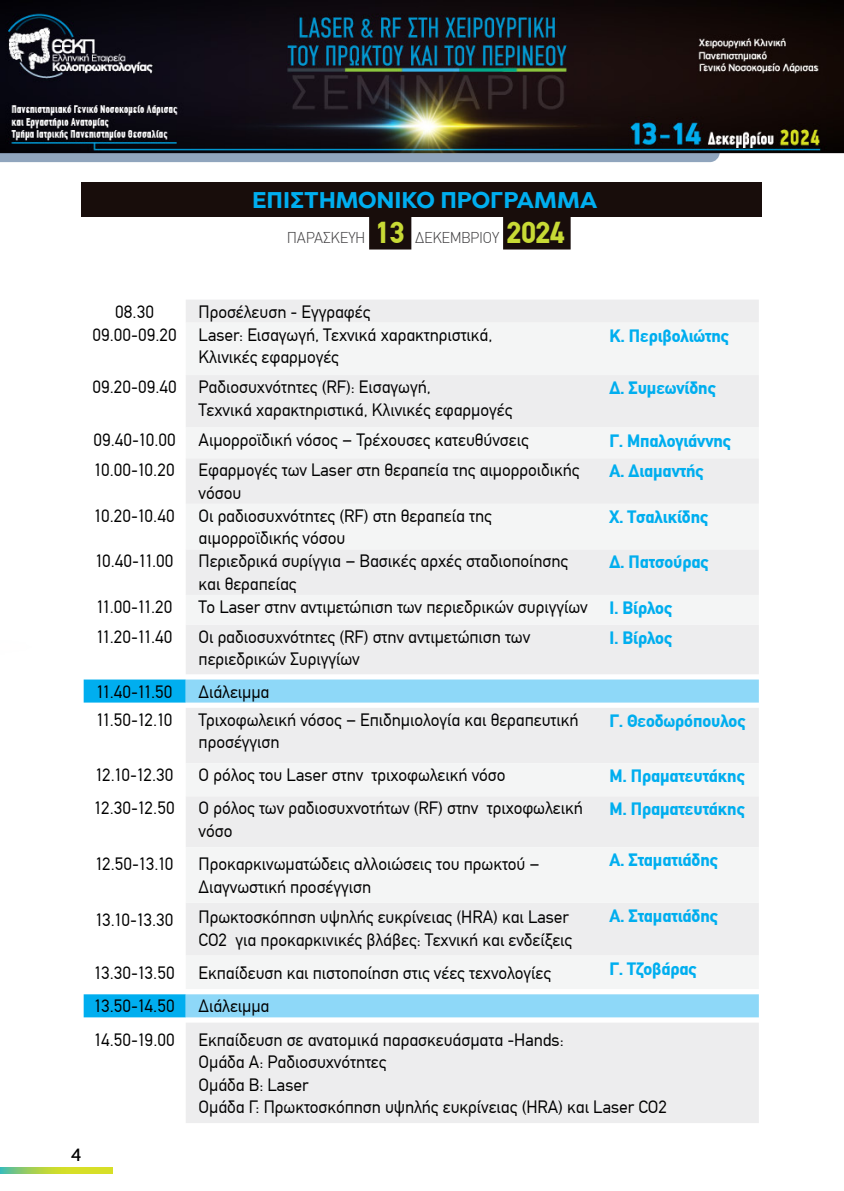
<style>
.page{position:relative;width:844px;height:1191px;background:#fff}
.page>*{position:absolute;margin:0;border:0;box-sizing:border-box;transform-origin:0 0}
.t1{font:700 22.75px "Abrade";letter-spacing:.01em;color:#00aeef}
.t2{font:500 21px "Abrade";color:#000}
.t3{font:17.5px/22.4px "CF Din";letter-spacing:-.005em;color:#000}
.t4{font:700 17.5px "CF Din";letter-spacing:-.005em;color:#00aeef}
.t5{font:300 15.4px "CF Din";color:#414042}
.s1{font-weight:700;font-size:29.57px;color:#c8da35}
.s2{font-weight:700;color:#00aeef}
</style>
<div class="page">
<img style="left:0;top:0;width:843px;height:1174px">
<svg style="left:843px;top:0;width:1px;height:154px"></svg>
<svg style="left:0;top:1167px;width:112px;height:6px"></svg>
<svg style="left:842px;top:1162px;width:1px;height:12px"></svg>
<div style="left:82px;top:182px;width:679px;height:35px;background:#180d0b"></div>
<div style="left:186px;top:299px;width:572px;height:824px;background:#ededee"></div>
<div style="left:186px;top:323px;width:572px;height:356px;background:#ededee"></div>
<svg style="left:84px;top:679px;width:102px;height:338px"></svg>
<svg style="left:186px;top:679px;width:572px;height:338px;fill:#ededf5"></svg>
<div style="left:369px;top:216px;width:42px;height:33px;background:#180d0b"></div>
<div style="left:503px;top:216px;width:67px;height:33px;background:#180d0b"></div>
<h1 class="t1" style="left:252px;top:185px;width:346px">ΕΠΙΣΤΗΜΟΝΙΚΟ ΠΡΟΓΡΑΜΜΑ</h1>
<p class="t5" style="left:287px;top:231px;width:279px">ΠΑΡΑΣΚΕΥΗ <span class="s1">13</span> ΔΕΚΕΜΒΡΙΟΥ <span class="s1">2024</span></p>
<p class="t3" style="left:115px;top:301px;width:40px">08.30</p>
<p class="t3" style="left:198px;top:301px;width:173px">Προσέλευση - Εγγραφές</p>
<p class="t3" style="left:92px;top:324px;width:401px">09.00-09.20 Laser: Εισαγωγή, Τεχνικά χαρακτηριστικά,</p>
<p class="t3" style="left:198px;top:346px;width:142px">Κλινικές εφαρμογές</p>
<p class="t4" style="left:609px;top:323px;width:121px">Κ. Περιβολιώτης</p>
<p class="t3" style="left:198px;top:376px;width:315px;text-indent:-106px">09.20-09.40 Ραδιοσυχνότητες (RF): Εισαγωγή,<br>Τεχνικά χαρακτηριστικά, Κλινικές εφαρμογές</p>
<p class="t4" style="left:609px;top:375px;width:108px">Δ. Συμεωνίδης</p>
<p class="t3" style="left:93px;top:429px;width:84px">09.40-10.00</p>
<p class="t3" style="left:198px;top:429px;width:332px">Αιμορροϊδική νόσος – Τρέχουσες κατευθύνσεις</p>
<p class="t4" style="left:609px;top:427px;width:123px">Γ. Μπαλογιάννης</p>
<p class="t3" style="left:95px;top:459px;width:82px">10.00-10.20</p>
<p class="t3" style="left:198px;top:459px;width:382px">Εφαρμογές των Laser στη θεραπεία της αιμορροιδικής νόσου</p>
<p class="t4" style="left:609px;top:458px;width:96px">Α. Διαμαντής</p>
<p class="t3" style="left:95px;top:505px;width:82px">10.20-10.40</p>
<p class="t3" style="left:198px;top:505px;width:295px">Οι ραδιοσυχνότητες (RF) στη θεραπεία της αιμορροϊδικής νόσου</p>
<p class="t4" style="left:609px;top:504px;width:100px">Χ. Τσαλικίδης</p>
<p class="t3" style="left:96px;top:550px;width:79px">10.40-11.00</p>
<p class="t3" style="left:198px;top:550px;width:371px">Περιεδρικά συρίγγια – Βασικές αρχές σταδιοποίησης και θεραπείας</p>
<p class="t4" style="left:609px;top:549px;width:101px">Δ. Πατσούρας</p>
<p class="t3" style="left:97px;top:596px;width:77px">11.00-11.20</p>
<p class="t3" style="left:198px;top:596px;width:475px">Το Laser στην αντιμετώπιση των περιεδρικών συριγγίων <span class="s2">Ι. Βίρλος</span></p>
<p class="t3" style="left:97px;top:626px;width:77px">11.20-11.40</p>
<p class="t3" style="left:198px;top:626px;width:333px">Οι ραδιοσυχνότητες (RF) στην αντιμετώπιση των περιεδρικών Συριγγίων</p>
<p class="t4" style="left:609px;top:625px;width:64px">Ι. Βίρλος</p>
<p class="t3" style="left:97px;top:681px;width:77px">11.40-11.50</p>
<p class="t3" style="left:198px;top:681px;width:72px">Διάλειμμα</p>
<p class="t3" style="left:97px;top:709px;width:77px">11.50-12.10</p>
<p class="t3" style="left:198px;top:709px;width:381px">Τριχοφωλεική νόσος – Επιδημιολογία και θεραπευτική προσέγγιση</p>
<p class="t4" style="left:609px;top:708px;width:138px">Γ. Θεοδωρόπουλος</p>
<p class="t3" style="left:96px;top:764px;width:79px">12.10-12.30</p>
<p class="t3" style="left:198px;top:764px;width:308px">Ο ρόλος του Laser στην τριχοφωλεική νόσο</p>
<p class="t4" style="left:609px;top:763px;width:137px">Μ. Πραματευτάκης</p>
<p class="t3" style="left:95px;top:797px;width:82px">12.30-12.50</p>
<p class="t3" style="left:198px;top:797px;width:385px">Ο ρόλος των ραδιοσυχνοτήτων (RF) στην τριχοφωλεική νόσο</p>
<p class="t4" style="left:609px;top:796px;width:137px">Μ. Πραματευτάκης</p>
<p class="t3" style="left:96px;top:853px;width:79px">12.50-13.10</p>
<p class="t3" style="left:198px;top:853px;width:342px">Προκαρκινωματώδεις αλλοιώσεις του πρωκτού –<br>Διαγνωστική προσέγγιση</p>
<p class="t4" style="left:609px;top:847px;width:110px">Α. Σταματιάδης</p>
<p class="t3" style="left:96px;top:908px;width:79px">13.10-13.30</p>
<p class="t3" style="left:198px;top:906px;width:375px">Πρωκτοσκόπηση υψηλής ευκρίνειας (HRA) και Laser<br>CO2 για προκαρκινικές βλάβες: Τεχνική και ενδείξεις</p>
<p class="t4" style="left:609px;top:902px;width:110px">Α. Σταματιάδης</p>
<p class="t3" style="left:95px;top:961px;width:82px">13.30-13.50</p>
<p class="t3" style="left:198px;top:961px;width:354px">Εκπαίδευση και πιστοποίηση στις νέες τεχνολογίες</p>
<p class="t4" style="left:609px;top:955px;width:89px">Γ. Τζοβάρας</p>
<p class="t3" style="left:95px;top:995px;width:82px">13.50-14.50</p>
<p class="t3" style="left:198px;top:995px;width:72px">Διάλειμμα</p>
<p class="t3" style="left:95px;top:1028px;width:82px">14.50-19.00</p>
<p class="t3" style="left:198px;top:1028px;width:470px">Εκπαίδευση σε ανατομικά παρασκευάσματα -Hands:<br>Ομάδα Α: Ραδιοσυχνότητες<br>Ομάδα Β: Laser<br>Ομάδα Γ: Πρωκτοσκόπηση υψηλής ευκρίνειας (HRA) και Laser CO2</p>
<p class="t2" style="left:71px;top:1139px;width:12px">4</p>
</div>
